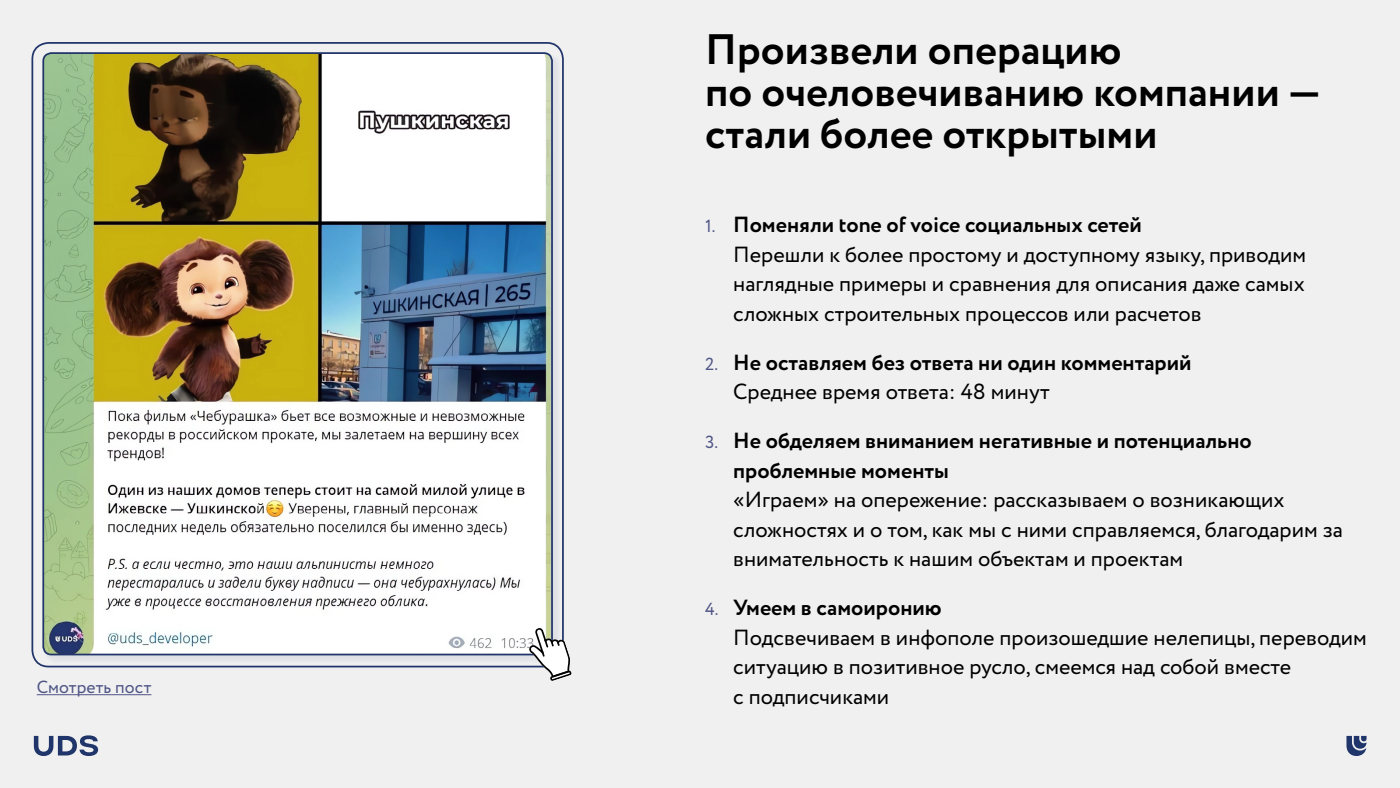
<style>
.page{position:relative;width:1400px;height:788px;background:#f0f0f1}
.page>*{position:absolute;margin:0;border:0;box-sizing:border-box;transform-origin:0 0}
.t1{font:700 42.52px/42px "Circe";color:#000}
.t2{font:21.88px/29.6px "Circe";color:#000}
.t3{font:700 21.88px/29.6px "Circe";color:#000}
.t4{font:17.5px "Circe";letter-spacing:.005em;color:#4f5585}
.s1{font-size:17.5px;color:#4f5585}
.s2{font-weight:700}
.s3{font-weight:400;font-size:17.5px;color:#4f5585}
.s4{font-weight:400}
</style>
<div class="page">
<div style="left:44px;top:53px;width:518px;height:611px;background:#e3e4e8"></div>
<img style="left:44px;top:53px;width:507px;height:601px">
<div style="left:42px;top:52px;width:511px;height:603px;border:2px solid #21356a;border-radius:8px"></div>
<svg style="left:529px;top:627px;width:43px;height:54px"></svg>
<hr style="left:37px;top:694px;width:114px;height:1px;background:#4f5585">
<svg style="left:33px;top:735px;width:65px;height:21px"></svg>
<svg style="left:1346px;top:735px;width:21px;height:21px"></svg>
<p class="t4" style="left:37px;top:675px;width:116px">Смотреть пост</p>
<h1 class="t1" style="left:705px;top:31px;width:618px">Произвели операцию<br>по очеловечиванию компании — стали более открытыми</h1>
<p class="t2" style="left:733px;top:211px;width:574px;text-indent:-28px"><span class="s1">1.</span> <span class="s2">Поменяли tone of voice социальных сетей<br></span>Перешли к более простому и доступному языку, приводим наглядные примеры и сравнения для описания даже самых сложных строительных процессов или расчетов</p>
<p class="t3" style="left:733px;top:348px;width:460px;text-indent:-28px"><span class="s3">2.</span> Не оставляем без ответа ни один комментарий<br><span class="s4">Среднее время ответа: 48 минут</span></p>
<p class="t3" style="left:733px;top:427px;width:520px;text-indent:-28px"><span class="s3">3.</span> Не обделяем вниманием негативные и потенциально проблемные моменты</p>
<p class="t2" style="left:733px;top:485px;width:611px">«Играем» на опережение: рассказываем о возникающих сложностях и о том, как мы с ними справляемся, благодарим за внимательность к нашим объектам и проектам</p>
<p class="t2" style="left:733px;top:593px;width:635px;text-indent:-28px"><span class="s1">4.</span> <span class="s2">Умеем в самоиронию<br></span>Подсвечиваем в инфополе произошедшие нелепицы, переводим ситуацию в позитивное русло, смеемся над собой вместе<br>с подписчиками</p>
</div>
